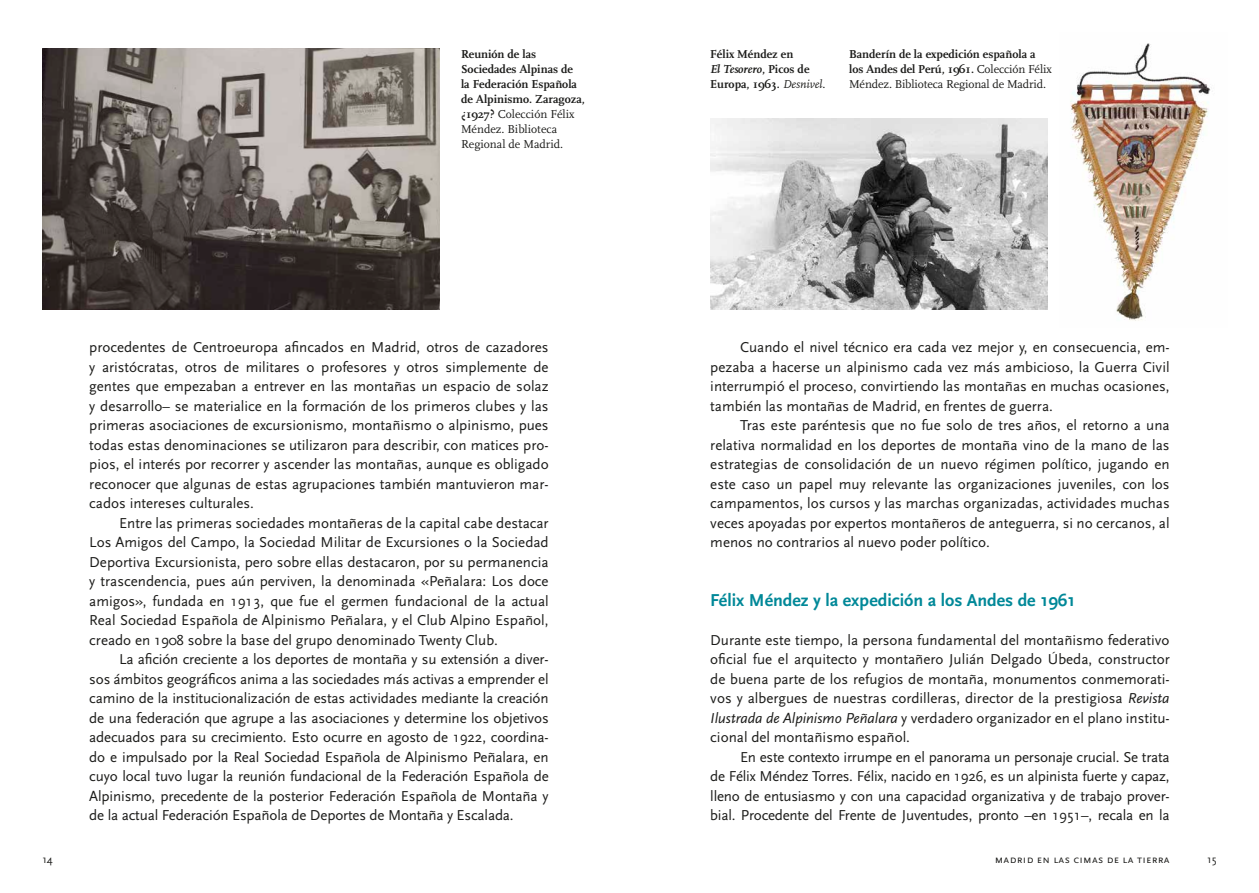
<style>
.page{position:relative;width:1259px;height:893px;background:#fff}
.page>*{position:absolute;margin:0;border:0;box-sizing:border-box;transform-origin:0 0}
.t1{font:700 18px "Scala Sans Pro";color:#008898}
.t2{font:15px/19.5px "Scala Sans Pro";color:#1c1c1a;text-align:justify}
.t3{font:700 12px/15px "Scala Pro";color:#1c1c1a}
.t4{font:11.25px "Scala Sans Pro";letter-spacing:.025em;color:#1c1c1a}
.s1{font-weight:400}
.s2{font-style:italic}
.s3{font-weight:400;font-style:italic}
</style>
<div class="page">
<img style="left:710px;top:118px;width:337px;height:192px">
<img style="left:1070px;top:43px;width:141px;height:278px">
<img style="left:43px;top:49px;width:397px;height:261px">
<p class="t3" style="left:461px;top:46px;width:125px">Reunión de las<br>Sociedades Alpinas de<br>la Federación Española de Alpinismo. Zaragoza, ¿1927? <span class="s1">Colección Félix<br>Méndez. Biblioteca<br>Regional de Madrid.</span></p>
<p class="t2" style="left:89px;top:338px;width:461px">procedentes de Centroeuropa afincados en Madrid, otros de cazadores y aristócratas, otros de militares o profesores y otros simplemente de gentes que empezaban a entrever en las montañas un espacio de solaz y desarrollo– se materialice en la formación de los primeros clubes y las primeras asociaciones de excursionismo, montañismo o alpinismo, pues todas estas denominaciones se utilizaron para describir, con matices pro&shy;pios, el interés por recorrer y ascender las montañas, aunque es obligado reconocer que algunas de estas agrupaciones también mantuvieron mar&shy;cados intereses culturales.</p>
<p class="t2" style="left:89px;top:513px;width:461px;text-indent:30px">Entre las primeras sociedades montañeras de la capital cabe destacar Los Amigos del Campo, la Sociedad Militar de Excursiones o la Sociedad Deportiva Excursionista, pero sobre ellas destacaron, por su permanencia y trascendencia, pues aún perviven, la denominada «Peñalara: Los doce amigos», fundada en 1913, que fue el germen fundacional de la actual Real Sociedad Española de Alpinismo Peñalara, y el Club Alpino Español, creado en 1908 sobre la base del grupo denominado Twenty Club.</p>
<p class="t2" style="left:89px;top:650px;width:461px;text-indent:30px">La afición creciente a los deportes de montaña y su extensión a diver&shy;sos ámbitos geográficos anima a las sociedades más activas a emprender el camino de la institucionalización de estas actividades mediante la creación de una federación que agrupe a las asociaciones y determine los objetivos adecuados para su crecimiento. Esto ocurre en agosto de 1922, coordina&shy;do e impulsado por la Real Sociedad Española de Alpinismo Peñalara, en cuyo local tuvo lugar la reunión fundacional de la Federación Española de Alpinismo, precedente de la posterior Federación Española de Montaña y de la actual Federación Española de Deportes de Montaña y Escalada.</p>
<p class="t3" style="left:710px;top:46px;width:117px">Félix Méndez en<br><span class="s2">El Tesorero</span>, Picos de<br>Europa, 1963. <span class="s3">Desnivel</span><span class="s1">.</span></p>
<p class="t3" style="left:849px;top:46px;width:204px">Banderín de la expedición española a los Andes del Perú, 1961. <span class="s1">Colección Félix<br>Méndez. Biblioteca Regional de Madrid.</span></p>
<p class="t2" style="left:710px;top:338px;width:461px;text-indent:30px">Cuando el nivel técnico era cada vez mejor y, en consecuencia, em&shy;pezaba a hacerse un alpinismo cada vez más ambicioso, la Guerra Civil interrumpió el proceso, convirtiendo las montañas en muchas ocasiones, también las montañas de Madrid, en frentes de guerra.</p>
<p class="t2" style="left:710px;top:416px;width:461px;text-indent:30px">Tras este paréntesis que no fue solo de tres años, el retorno a una relativa normalidad en los deportes de montaña vino de la mano de las estrategias de consolidación de un nuevo régimen político, jugando en este caso un papel muy relevante las organizaciones juveniles, con los campamentos, los cursos y las marchas organizadas, actividades muchas veces apoyadas por expertos montañeros de anteguerra, si no cercanos, al menos no contrarios al nuevo poder político.</p>
<p class="t1" style="left:710px;top:590px;width:367px">Félix Méndez y la expedición a los Andes de 1961</p>
<p class="t2" style="left:710px;top:630px;width:461px">Durante este tiempo, la persona fundamental del montañismo federativo oficial fue el arquitecto y montañero Julián Delgado Úbeda, constructor de buena parte de los refugios de montaña, monumentos conmemorati&shy;vos y albergues de nuestras cordilleras, director de la prestigiosa <span class="s2">Revista Ilustrada de Alpinismo Peñalara</span> y verdadero organizador en el plano institu&shy;cional del montañismo español.</p>
<p class="t2" style="left:710px;top:747px;width:461px;text-indent:30px">En este contexto irrumpe en el panorama un personaje crucial. Se trata de Félix Méndez Torres. Félix, nacido en 1926, es un alpinista fuerte y capaz, lleno de entusiasmo y con una capacidad organizativa y de trabajo prover&shy;bial. Procedente del Frente de Juventudes, pronto –en 1951–, recala en la</p>
<p class="t4" style="left:43px;top:853px;width:12px">14</p>
<p class="t4" style="left:994px;top:853px;width:176px">madrid en las cimas de la tierra</p>
<p class="t4" style="left:1207px;top:853px;width:11px">15</p>
</div>
